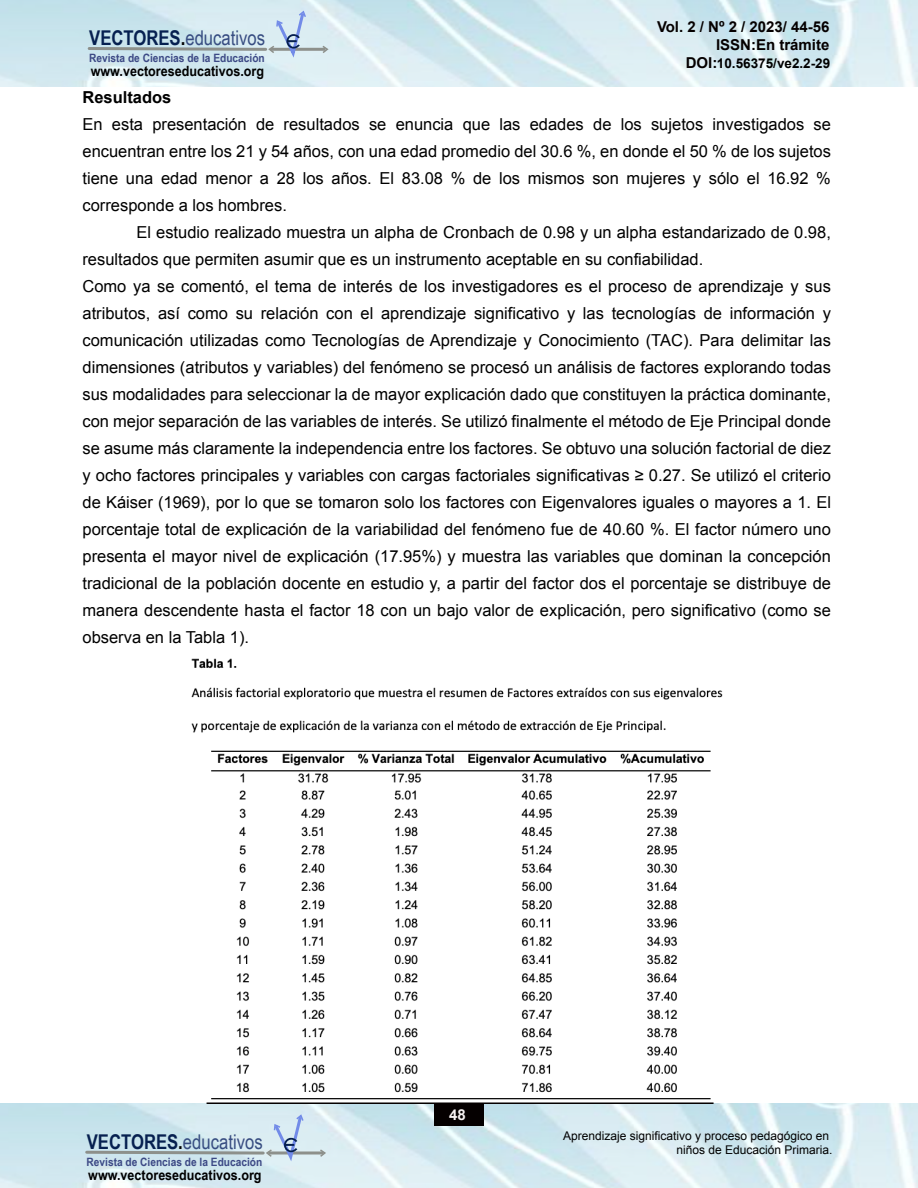
<style>
.page{position:relative;width:918px;height:1188px;background:#fff}
.page>*{position:absolute;margin:0;border:0;box-sizing:border-box;transform-origin:0 0}
.t1{font:20.4px "Arial Narrow";color:#374d81}
.t2{font:16.5px/27px "Arial";color:#000;text-align:justify}
.t3{font:700 16.5px "Arial";color:#000}
.t4{font:700 15px/18px "Arial";color:#050000;text-align:right}
.t5{font:700 15px "Arial";color:#f7f2f2}
.t6{font:700 14.25px "Arial Narrow";color:#000;scale:1.08 1}
.t7{font:700 13.5px "Arial";color:#000}
.t8{font:12px/14.4px "Arial";color:#000;text-align:right}
.t9{font:700 11.55px "Arial Narrow";color:#3c4985;scale:1.08 1}
.s1{font-weight:700;color:#062050}
.s2{font-weight:700;color:#000}
.s3{font-size:15px;color:#050000}
</style>
<div class="page">
<img style="left:191px;top:658px;width:532px;height:445px">
<img style="left:1px;top:1103px;width:917px;height:85px">
<hr style="left:268px;top:1151px;width:55px;height:3px;background:#8d908b">
<svg style="left:318px;top:1148px;width:9px;height:10px"></svg>
<svg style="left:84px;top:1113px;width:221px;height:53px;background:#cadfe8"></svg>
<hr style="left:207px;top:1102px;width:507px;height:2px;background:#050000">
<div style="left:434px;top:1103px;width:50px;height:23px;background:#050000"></div>
<img style="left:0;top:0;width:918px;height:86px">
<hr style="left:271px;top:48px;width:55px;height:3px;background:#8d908b">
<svg style="left:321px;top:44px;width:9px;height:11px"></svg>
<svg style="left:86px;top:9px;width:221px;height:53px;background:#cae0e8"></svg>
<p class="t1" style="left:89px;top:23px;width:177px"><span class="s1">VECTORES</span><span class="s2">.</span>educativos</p>
<p class="t6" style="left:91px;top:61px;width:162px">www.vectoreseducativos.org</p>
<p class="t9" style="left:89px;top:49px;width:164px">Revista de Ciencias de la Educación</p>
<p class="t4" style="left:657px;top:19px;width:174px">Vol. 2 / Nº 2 / 2023/ 44-56<br>ISSN:En trámite</p>
<p class="t7" style="left:686px;top:55px;width:146px"><span class="s3">DOI:</span>10.56375/ve2.2-29</p>
<p class="t3" style="left:82px;top:86px;width:90px">Resultados</p>
<p class="t2" style="left:82px;top:111px;width:750px">En esta presentación de resultados se enuncia que las edades de los sujetos investigados se encuentran entre los 21 y 54 años, con una edad promedio del 30.6 %, en donde el 50 % de los sujetos tiene una edad menor a 28 los años. El 83.08 % de los mismos son mujeres y sólo el 16.92 % corresponde a los hombres.</p>
<p class="t2" style="left:82px;top:219px;width:750px;text-align:left;text-indent:54px">El estudio realizado muestra un alpha de Cronbach de 0.98 y un alpha estandarizado de 0.98, resultados que permiten asumir que es un instrumento aceptable en su confiabilidad.<br>Como ya se comentó, el tema de interés de los investigadores es el proceso de aprendizaje y sus atributos, así como su relación con el aprendizaje significativo y las tecnologías de información y comunicación utilizadas como Tecnologías de Aprendizaje y Conocimiento (TAC). Para delimitar las dimensiones (atributos y variables) del fenómeno se procesó un análisis de factores explorando todas sus modalidades para seleccionar la de mayor explicación dado que constituyen la práctica dominante, con mejor separación de las variables de interés. Se utilizó finalmente el método de Eje Principal donde se asume más claramente la independencia entre los factores. Se obtuvo una solución factorial de diez y ocho factores principales y variables con cargas factoriales significativas ≥ 0.27. Se utilizó el criterio de Káiser (1969), por lo que se tomaron solo los factores con Eigenvalores iguales o mayores a 1. El porcentaje total de explicación de la variabilidad del fenómeno fue de 40.60 %. El factor número uno presenta el mayor nivel de explicación (17.95%) y muestra las variables que dominan la concepción tradicional de la población docente en estudio y, a partir del factor dos el porcentaje se distribuye de manera descendente hasta el factor 18 con un bajo valor de explicación, pero significativo (como se observa en la Tabla 1).</p>
<p class="t1" style="left:87px;top:1127px;width:177px"><span class="s1">VECTORES</span><span class="s2">.</span>educativos</p>
<p class="t6" style="left:88px;top:1164px;width:162px">www.vectoreseducativos.org</p>
<p class="t9" style="left:87px;top:1153px;width:164px">Revista de Ciencias de la Educación</p>
<p class="t5" style="left:449px;top:1105px;width:18px">48</p>
<p class="t8" style="left:563px;top:1129px;width:271px">Aprendizaje significativo y proceso pedagógico en niños de Educación Primaria.</p>
</div>
